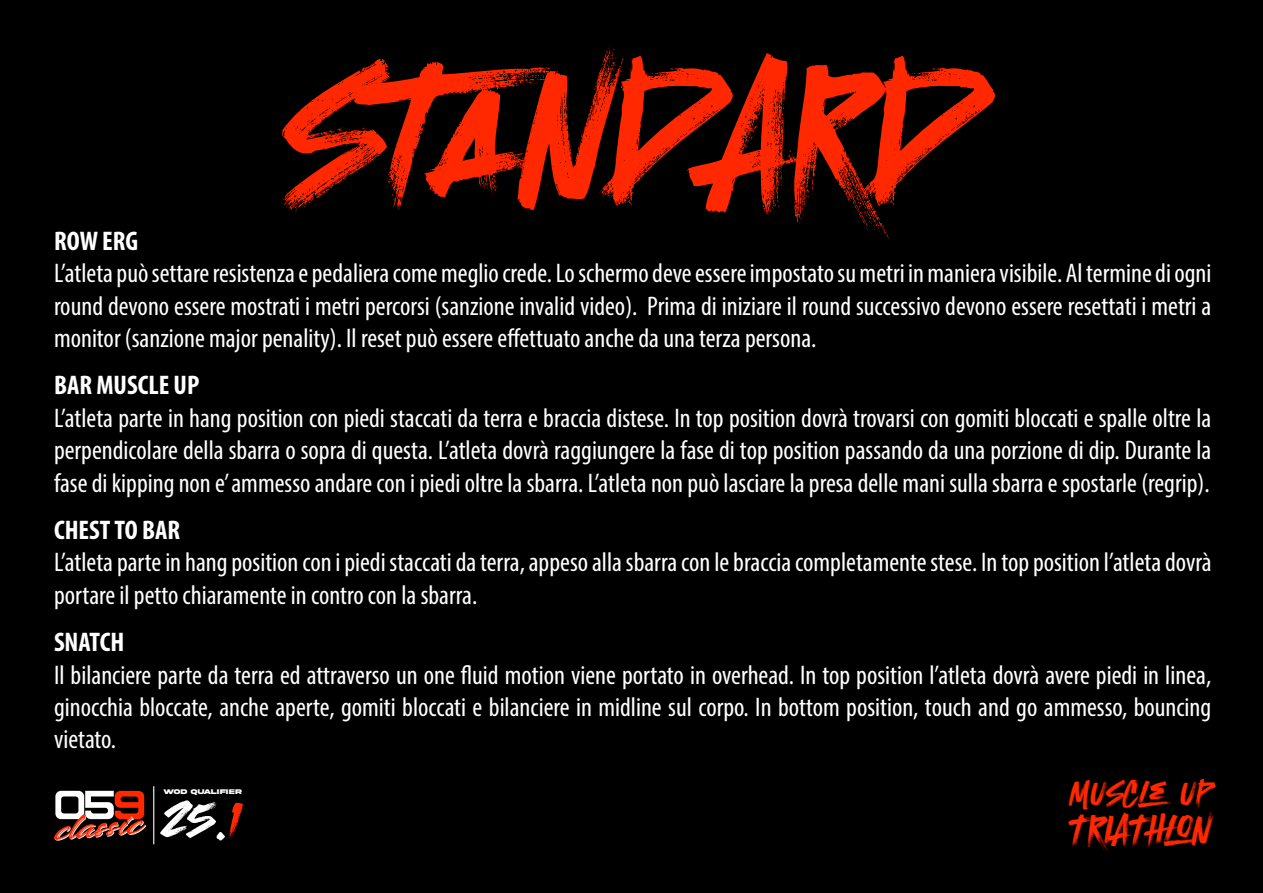
<style>
.page{position:relative;width:1263px;height:893px;background:#000}
.page>*{position:absolute;margin:0;border:0;box-sizing:border-box;transform-origin:0 0}
.t1{font:174.15px "Atomic Marker";color:#ff2800}
.t2{font:51.3px "Atomic Marker";color:#fff}
.t3{font:37.05px "Atomic Marker";color:#ff2800}
.t4{font:31.95px "Atomic Marker";color:#ff2800}
.t5{font:condensed 27px/32.4px "Myriad Pro";color:#fff;text-align:justify}
.t6{font:700 condensed 27px "Myriad Pro";color:#fff}
.t7{font:700 7.2px "Akira Expanded Super";letter-spacing:.055em;color:#fff}
.s1{color:#ff2800}
</style>
<div class="page">
<svg style="left:54px;top:791px;width:92px;height:50px"></svg>
<hr style="left:153px;top:786px;width:1px;height:58px;background:#fff">
<h1 class="t1" style="left:283px;top:35px;width:699px">STANDARD</h1>
<p class="t5" style="left:54px;top:257px;width:1159px">L’atleta può settare resistenza e pedaliera come meglio crede. Lo schermo deve essere impostato su metri in maniera visibile. Al termine di ogni round devono essere mostrati i metri percorsi (sanzione invalid video). Prima di iniziare il round successivo devono essere resettati i metri a monitor (sanzione major penality). Il reset può essere effettuato anche da una terza persona.</p>
<p class="t6" style="left:54px;top:368px;width:147px">BAR MUSCLE UP</p>
<p class="t5" style="left:54px;top:401px;width:1159px">L’atleta parte in hang position con piedi staccati da terra e braccia distese. In top position dovrà trovarsi con gomiti bloccati e spalle oltre la perpendicolare della sbarra o sopra di questa. L’atleta dovrà raggiungere la fase di top position passando da una porzione di dip. Durante la fase di kipping non e’ ammesso andare con i piedi oltre la sbarra. L’atleta non può lasciare la presa delle mani sulla sbarra e spostarle (regrip).</p>
<p class="t6" style="left:54px;top:513px;width:128px">CHEST TO BAR</p>
<p class="t5" style="left:54px;top:546px;width:1159px">L’atleta parte in hang position con i piedi staccati da terra, appeso alla sbarra con le braccia completamente stese. In top position l’atleta dovrà portare il petto chiaramente in contro con la sbarra.</p>
<p class="t6" style="left:54px;top:625px;width:72px">SNATCH</p>
<p class="t5" style="left:54px;top:658px;width:1159px">Il bilanciere parte da terra ed attraverso un one fluid motion viene portato in overhead. In top position l’atleta dovrà avere piedi in linea, ginocchia bloccate, anche aperte, gomiti bloccati e bilanciere in midline sul corpo. In bottom position, touch and go ammesso, bouncing vietato.</p>
<p class="t6" style="left:54px;top:224px;width:86px">ROW ERG</p>
<p class="t7" style="left:163px;top:788px;width:80px">WOD QUALIFIER</p>
<p class="t4" style="left:1070px;top:775px;width:143px">MUSCLE UP</p>
<h3 class="t3" style="left:1070px;top:809px;width:143px">TRIATHLON</h3>
<h2 class="t2" style="left:163px;top:791px;width:80px">25.<span class="s1">1</span></h2>
</div>
